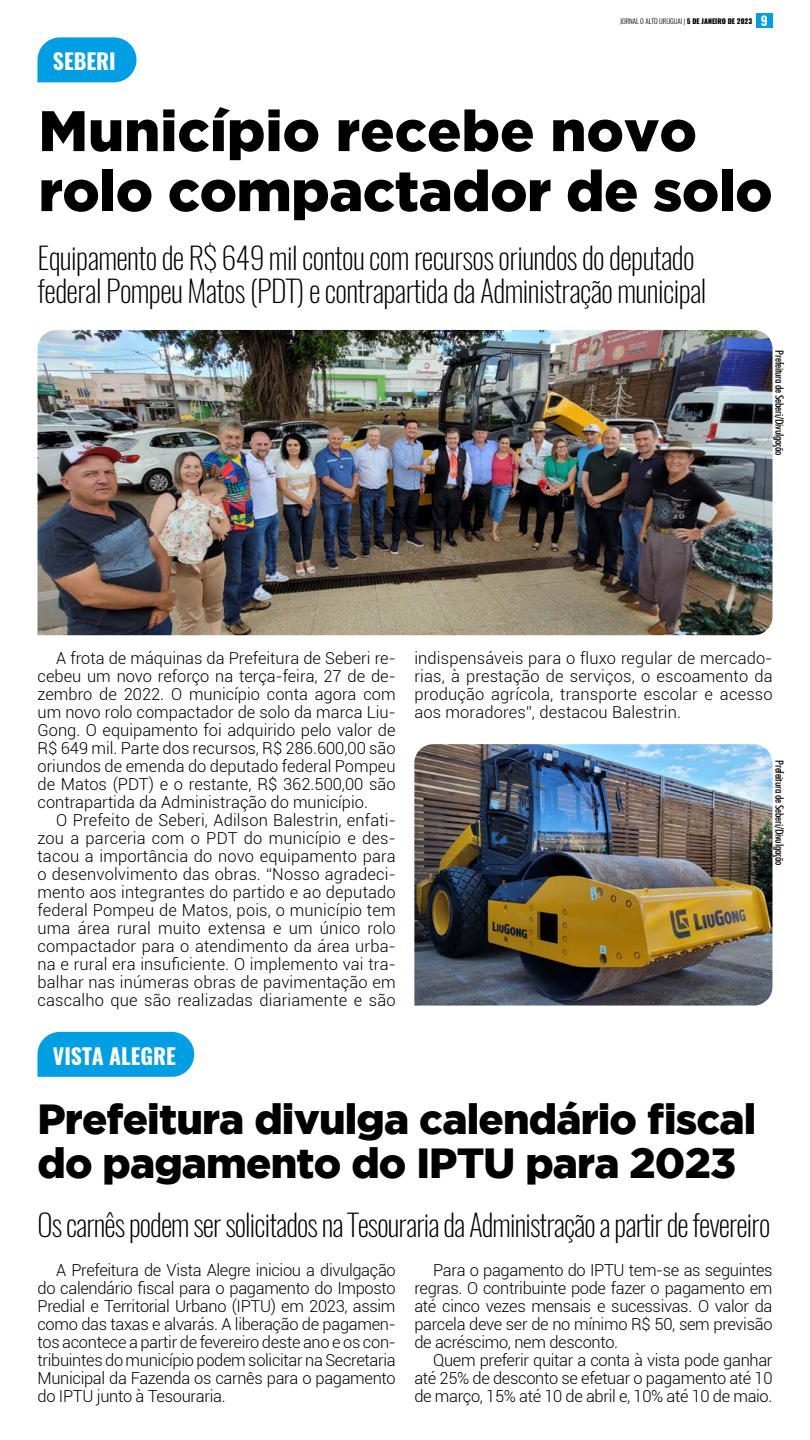
<style>
.page{position:relative;width:810px;height:1440px;background:#fff}
.page>*{position:absolute;margin:0;border:0;box-sizing:border-box;transform-origin:0 0}
.t1{font:900 57px/60px "Gotham";letter-spacing:-.01em;color:#000}
.t2{font:900 42px/43.5px "Gotham";letter-spacing:-.02em;color:#000}
.t3{font:200 30px/33px "Oswald";letter-spacing:-.02em;color:#000}
.t4{font:700 21.75px "Oswald";color:#fff}
.t5{font:300 16.5px/18px "Roboto";letter-spacing:-.01em;color:#000;text-align:justify}
.t6{font:500 condensed 11.25px "Futura BT";letter-spacing:-.02em;color:#000}
.t7{font:300 6.98px "Oswald";color:#000}
.s1{font-weight:800}
.s2{font-weight:700;font-size:12.9px;color:#fff}
</style>
<div class="page">
<div style="left:756px;top:13px;width:16px;height:14px;background:#009fe3"></div>
<img style="left:38px;top:330px;width:734px;height:305px">
<svg style="left:37px;top:37px;width:99px;height:45px;background:#14a6e5"></svg>
<svg style="left:37px;top:1032px;width:157px;height:45px;background:#0da3e4"></svg>
<img style="left:414px;top:744px;width:358px;height:262px">
<h3 class="t4" style="left:53px;top:46px;width:64px">SEBERI</h3>
<p class="t7" style="left:620px;top:16px;width:149px">JORNAL O ALTO URUGUAI | <span class="s1">5 DE JANEIRO DE 2023</span> <span class="s2">9</span></p>
<h1 class="t1" style="left:39px;top:100px;width:736px">Município recebe novo rolo compactador de solo</h1>
<h3 class="t3" style="left:38px;top:242px;width:671px">Equipamento de R$ 649 mil contou com recursos oriundos do deputado federal Pompeu Matos (PDT) e contrapartida da Administração municipal</h3>
<p class="t6" style="left:786px;top:350px;width:107px;rotate:90deg">Prefeitura de Seberi/Divulgação</p>
<p class="t5" style="left:38px;top:648px;width:360px;text-indent:19px">A frota de máquinas da Prefeitura de Seberi re&shy;cebeu um novo reforço na terça-feira, 27 de de&shy;zembro de 2022. O município conta agora com um novo rolo compactador de solo da marca Liu-Gong. O equipamento foi adquirido pelo valor de R$ 649 mil. Parte dos recursos, R$ 286.600,00 são oriundos de emenda do deputado federal Pompeu de Matos (PDT) e o restante, R$ 362.500,00 são contrapartida da Administração do município.</p>
<p class="t5" style="left:38px;top:810px;width:360px;text-indent:19px">O Prefeito de Seberi, Adilson Balestrin, enfati&shy;zou a parceria com o PDT do município e des&shy;tacou a importância do novo equipamento para o desenvolvimento das obras. “Nosso agradeci&shy;mento aos integrantes do partido e ao deputado federal Pompeu de Matos, pois, o município tem uma área rural muito extensa e um único rolo compactador para o atendimento da área urba&shy;na e rural era insuficiente. O implemento vai tra&shy;balhar nas inúmeras obras de pavimentação em cascalho que são realizadas diariamente e são</p>
<h3 class="t4" style="left:53px;top:1041px;width:125px">VISTA ALEGRE</h3>
<p class="t5" style="left:414px;top:648px;width:360px">indispensáveis para o fluxo regular de mercado&shy;rias, à prestação de serviços, o escoamento da produção agrícola, transporte escolar e acesso aos moradores”, destacou Balestrin.</p>
<p class="t6" style="left:786px;top:760px;width:107px;rotate:90deg">Prefeitura de Seberi/Divulgação</p>
<h2 class="t2" style="left:38px;top:1096px;width:721px">Prefeitura divulga calendário fiscal do pagamento do IPTU para 2023</h2>
<h3 class="t3" style="left:38px;top:1208px;width:734px">Os carnês podem ser solicitados na Tesouraria da Administração a partir de fevereiro</h3>
<p class="t5" style="left:37px;top:1261px;width:360px;text-indent:19px">A Prefeitura de Vista Alegre iniciou a divulgação do calendário fiscal para o pagamento do Imposto Predial e Territorial Urbano (IPTU) em 2023, assim como das taxas e alvarás. A liberação de pagamen&shy;tos acontece a partir de fevereiro deste ano e os con&shy;tribuintes do município podem solicitar na Secretaria Municipal da Fazenda os carnês para o pagamento do IPTU junto à Tesouraria.</p>
<p class="t5" style="left:414px;top:1261px;width:360px;text-indent:19px">Para o pagamento do IPTU tem-se as seguintes regras. O contribuinte pode fazer o pagamento em até cinco vezes mensais e sucessivas. O valor da parcela deve ser de no mínimo R$ 50, sem previsão de acréscimo, nem desconto.</p>
<p class="t5" style="left:414px;top:1351px;width:360px;text-indent:19px">Quem preferir quitar a conta à vista pode ganhar até 25% de desconto se efetuar o pagamento até 10 de março, 15% até 10 de abril e, 10% até 10 de maio.</p>
</div>
